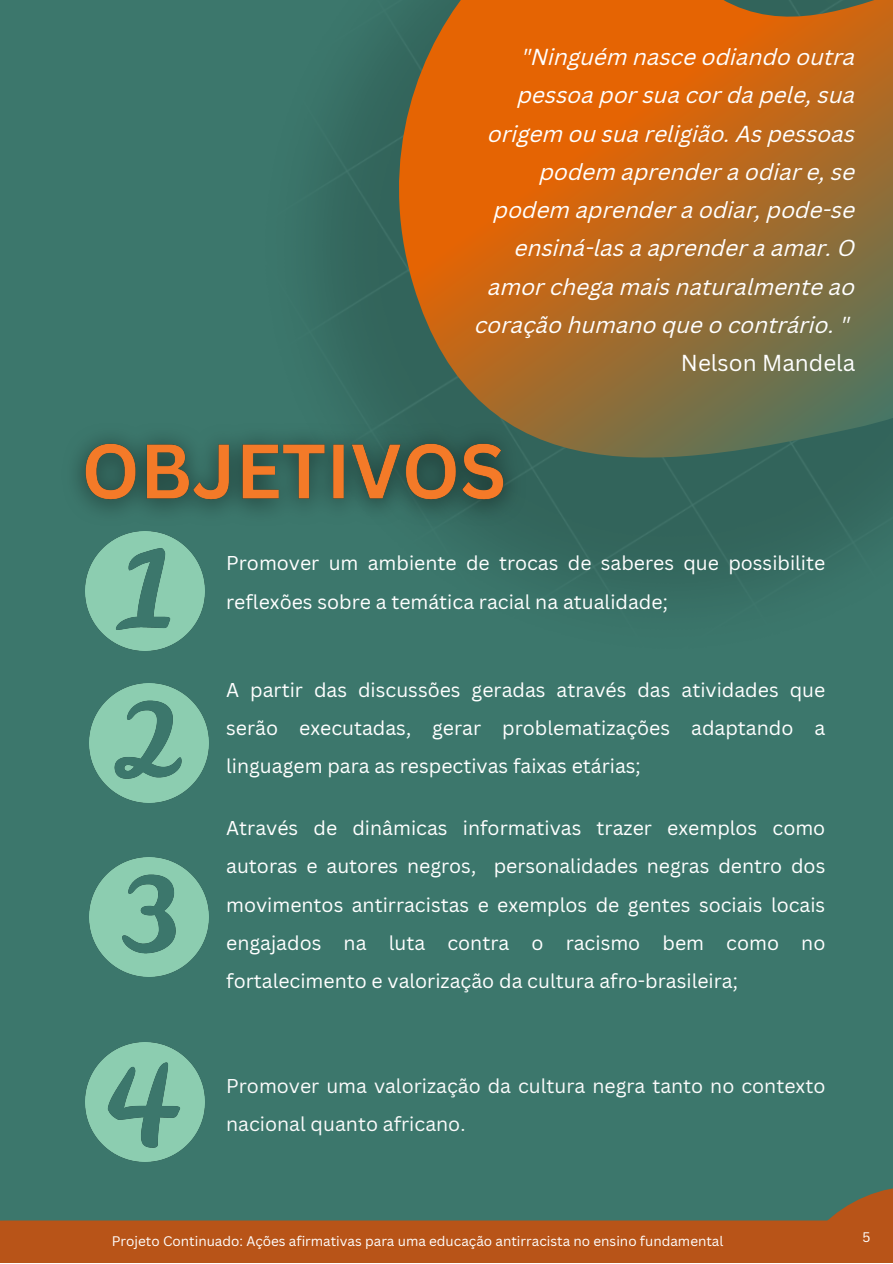
<style>
.page{position:relative;width:893px;height:1264px;background:#fff}
.page>*{position:absolute;margin:0;border:0;box-sizing:border-box;transform-origin:0 0}
.t1{font:italic 22.5px/38.2px "Canva Sans";color:#fff;text-align:right}
.t2{font:22.5px "Canva Sans";color:#fff}
.t3{font:19.5px/38.2px "Canva Sans";color:#fff;text-align:justify}
.t4{font:19.5px/38.2px "Canva Sans";color:#fbfbfb}
.t5{font:13.5px "Canva Sans";color:#fff}
</style>
<div class="page">
<div style="left:0;top:0;width:892px;height:1262px;background:#3c776c"></div>
<img style="left:77px;top:438px;width:117px;height:73px">
<svg style="left:194px;top:0;width:698px;height:600px"></svg>
<img style="left:85px;top:531px;width:119px;height:119px">
<img style="left:89px;top:857px;width:119px;height:119px">
<img style="left:85px;top:1042px;width:119px;height:119px">
<img style="left:89px;top:683px;width:119px;height:119px">
<div style="left:0;top:1220px;width:783px;height:42px;background:#b85418"></div>
<svg style="left:783px;top:1188px;width:109px;height:74px;fill:#b85418"></svg>
<p class="t1" style="left:475px;top:40px;width:381px">"Ninguém nasce odiando outra pessoa por sua cor da pele, sua origem ou sua religião. As pessoas podem aprender a odiar e, se podem aprender a odiar, pode-se ensiná-las a aprender a amar. O amor chega mais naturalmente ao coração humano que o contrário. "</p>
<p class="t2" style="left:681px;top:347px;width:176px">Nelson Mandela</p>
<p class="t3" style="left:226px;top:543px;width:600px">Promover um ambiente de trocas de saberes que possibilite reflexões sobre a temática racial na atualidade;</p>
<p class="t3" style="left:226px;top:670px;width:600px">A partir das discussões geradas através das atividades que serão executadas, gerar problematizações adaptando a linguagem para as respectivas faixas etárias;</p>
<p class="t3" style="left:226px;top:808px;width:600px">Através de dinâmicas informativas trazer exemplos como autoras e autores negros, personalidades negras dentro dos movimentos antirracistas e exemplos de gentes sociais locais engajados na luta contra o racismo bem como no fortalecimento e valorização da cultura afro-brasileira;</p>
<p class="t4" style="left:226px;top:1066px;width:600px">Promover uma valorização da cultura negra tanto no contexto nacional quanto africano.</p>
<p class="t5" style="left:112px;top:1231px;width:613px">Projeto Continuado: Ações afirmativas para uma educação antirracista no ensino fundamental</p>
<p class="t5" style="left:862px;top:1227px;width:9px">5</p>
</div>
